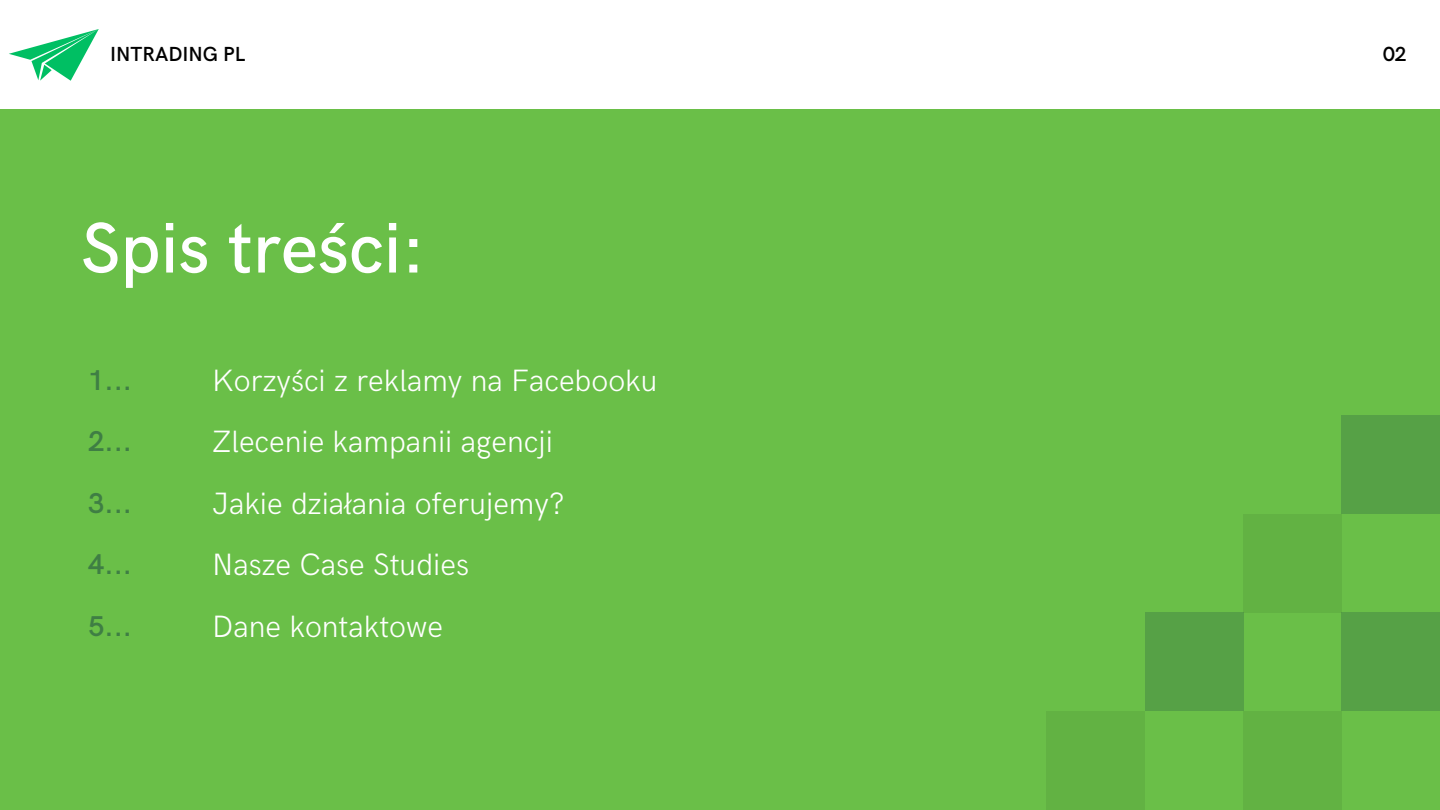
<style>
.page{position:relative;width:1440px;height:810px;background:#6abf48}
.page>*{position:absolute;margin:0;border:0;box-sizing:border-box;transform-origin:0 0}
.t1{font:500 71.8px "HK Grotesk";color:#fff}
.t2{font:300 30.9px "HK Grotesk";color:#fff}
.t3{font:600 28.7px "HK Grotesk";color:#3f7e44}
.t4{font:600 20.5px "HK Grotesk";color:#000}
</style>
<div class="page">
<div style="left:0;top:0;width:1440px;height:109px;background:#fff"></div>
<div style="left:1243px;top:514px;width:99px;height:98px;background:#62b243"></div>
<div style="left:1047px;top:711px;width:98px;height:99px;background:#62b243"></div>
<div style="left:1243px;top:711px;width:99px;height:99px;background:#62b243"></div>
<div style="left:1342px;top:416px;width:98px;height:98px;background:#56a146"></div>
<div style="left:1145px;top:613px;width:98px;height:98px;background:#56a146"></div>
<div style="left:1342px;top:613px;width:98px;height:98px;background:#56a146"></div>
<svg style="left:9px;top:29px;width:90px;height:52px"></svg>
<p class="t4" style="left:110px;top:42px;width:137px">INTRADING PL</p>
<p class="t4" style="left:1383px;top:42px;width:25px">02</p>
<p class="t1" style="left:81px;top:208px;width:346px">Spis treści:</p>
<p class="t3" style="left:88px;top:364px;width:45px">1...</p>
<p class="t2" style="left:212px;top:363px;width:447px">Korzyści z reklamy na Facebooku</p>
<p class="t3" style="left:88px;top:426px;width:45px">2...</p>
<p class="t2" style="left:212px;top:424px;width:342px">Zlecenie kampanii agencji</p>
<p class="t3" style="left:88px;top:487px;width:45px">3...</p>
<p class="t2" style="left:212px;top:486px;width:354px">Jakie działania oferujemy?</p>
<p class="t3" style="left:88px;top:549px;width:45px">4...</p>
<p class="t2" style="left:212px;top:548px;width:258px">Nasze Case Studies</p>
<p class="t3" style="left:88px;top:610px;width:45px">5...</p>
<p class="t2" style="left:212px;top:609px;width:232px">Dane kontaktowe</p>
</div>
